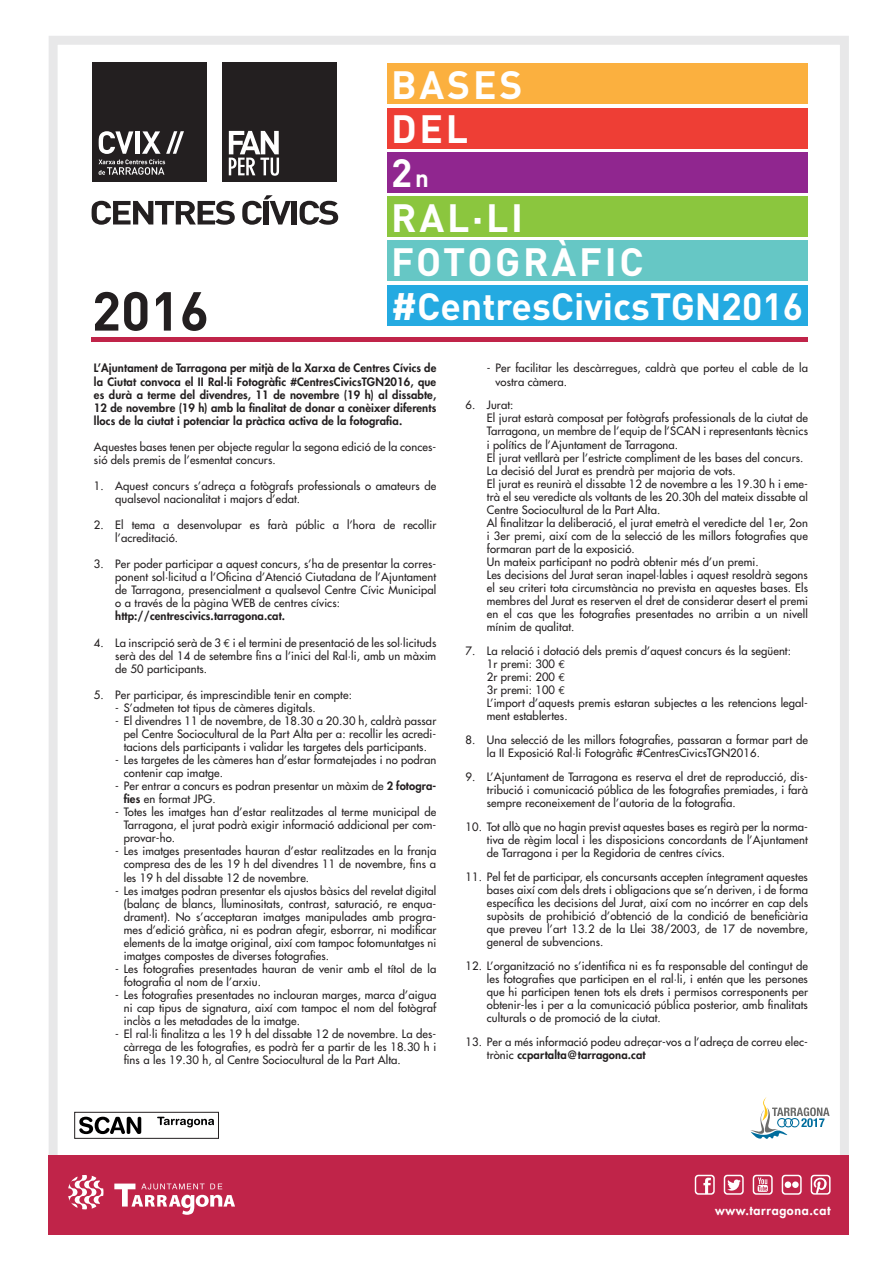
<style>
.page{position:relative;width:893px;height:1263px;background:#fff}
.page>*{position:absolute;margin:0;border:0;box-sizing:border-box;transform-origin:0 0}
.t1{font:700 54px "DIN";color:#231f20}
.t2{font:700 39px "DIN";letter-spacing:.07em;color:#fff}
.t3{font:700 37.5px "DIN";color:#fff}
.t4{font:800 12.45px "Futura";letter-spacing:.05em;color:#fff}
.t5{font:11.25px/13px "Futura";letter-spacing:.01em;color:#231f20;text-align:justify}
.t6{font:800 11.25px/13px "Futura";letter-spacing:.01em;color:#231f20;text-align:justify}
.s1{font-size:24px}
.s2{font-family:"Euro Mono"}
.s3{font-weight:800}
</style>
<div class="page">
<div style="left:49px;top:36px;width:800px;height:1198px;border:9px solid #d1d2d4"></div>
<div style="left:49px;top:1155px;width:800px;height:79px;background:#c02449"></div>
<svg style="left:750px;top:1097px;width:80px;height:42px"></svg>
<svg style="left:114px;top:1183px;width:121px;height:32px"></svg>
<svg style="left:68px;top:1175px;width:35px;height:34px"></svg>
<hr style="left:92px;top:337px;width:716px;height:4px;background:#c02449">
<div style="left:92px;top:63px;width:114px;height:119px;background:#231f20"></div>
<svg style="left:99px;top:131px;width:85px;height:44px"></svg>
<div style="left:222px;top:63px;width:115px;height:119px;background:#231f20"></div>
<svg style="left:229px;top:131px;width:50px;height:45px"></svg>
<svg style="left:242px;top:195px;width:49px;height:30px"></svg>
<div style="left:292px;top:201px;width:5px;height:23px;background:#231f20"></div>
<svg style="left:300px;top:201px;width:38px;height:24px"></svg>
<svg style="left:92px;top:201px;width:143px;height:24px"></svg>
<div style="left:387px;top:196px;width:421px;height:41px;background:#8bc63e"></div>
<div style="left:387px;top:108px;width:421px;height:40px;background:#ee3e35"></div>
<div style="left:387px;top:64px;width:421px;height:40px;background:#fbb03f"></div>
<div style="left:387px;top:152px;width:421px;height:40px;background:#90268f"></div>
<div style="left:387px;top:241px;width:421px;height:40px;background:#66c7c5"></div>
<div style="left:387px;top:285px;width:421px;height:40px;background:#24aae1"></div>
<div style="left:74px;top:1112px;width:145px;height:26px;border:1px solid #231f20"></div>
<svg style="left:79px;top:1117px;width:62px;height:17px"></svg>
<svg style="left:157px;top:1117px;width:57px;height:10px"></svg>
<svg style="left:695px;top:1175px;width:20px;height:20px"></svg>
<svg style="left:753px;top:1175px;width:20px;height:20px"></svg>
<svg style="left:724px;top:1175px;width:20px;height:20px"></svg>
<svg style="left:782px;top:1175px;width:20px;height:20px"></svg>
<svg style="left:811px;top:1175px;width:19px;height:19px"></svg>
<p class="t1" style="left:92px;top:276px;width:119px">2016</p>
<p class="t2" style="left:391px;top:59px;width:133px">BASES</p>
<p class="t2" style="left:391px;top:103px;width:79px">DEL</p>
<p class="t2" style="left:391px;top:148px;width:39px">2<span class="s1">n</span></p>
<p class="t2" style="left:391px;top:192px;width:133px">RAL·LI</p>
<p class="t2" style="left:391px;top:236px;width:254px">FOTOGRÀFIC</p>
<p class="t3" style="left:391px;top:282px;width:413px">#CentresCivicsTGN2016</p>
<p class="t6" style="left:94px;top:362px;width:344px">L’Ajuntament de Tarragona per mitjà de la Xarxa de Centres Cívics de la Ciutat convoca el II Ral·li Fotogràfic #CentresCivicsTGN2016, que es durà a terme del divendres, 11 de novembre (19 h) al dissabte, 12 de novembre (19 h) amb la finalitat de donar a conèixer diferents llocs de la ciutat i potenciar la pràctica activa de la fotografia.</p>
<p class="t5" style="left:94px;top:440px;width:344px">Aquestes bases tenen per objecte regular la segona edició de la conces&shy;sió dels premis de l’esmentat concurs.</p>
<p class="t5" style="left:115px;top:479px;width:323px;text-indent:-21px">1. Aquest concurs s’adreça a fotògrafs professionals o amateurs de qualsevol nacionalitat i majors d’edat.</p>
<p class="t5" style="left:115px;top:518px;width:323px;text-indent:-21px">2. El tema a desenvolupar es farà públic a l’hora de recollir l’acreditació.</p>
<p class="t5" style="left:115px;top:558px;width:323px;text-indent:-21px">3. Per poder participar a aquest concurs, s’ha de presentar la corres&shy;ponent sol·licitud a l’Oficina d’Atenció Ciutadana de l’Ajuntament de Tarragona, presencialment a qualsevol Centre Cívic Municipal o a través de la pàgina WEB de centres cívics:</p>
<p class="t6" style="left:115px;top:610px;width:171px">http://centrescivics.tarragona.cat.</p>
<p class="t5" style="left:115px;top:636px;width:323px;text-indent:-21px">4. La inscripció serà de 3 <span class="s2">€</span> i el termini de presentació de les sol·licituds serà des del 14 de setembre fins a l’inici del Ral·li, amb un màxim de 50 participants.</p>
<p class="t5" style="left:94px;top:688px;width:259px">5. Per participar, és imprescindible tenir en compte:</p>
<p class="t5" style="left:115px;top:701px;width:202px">- S’admeten tot tipus de càmeres digitals.</p>
<p class="t5" style="left:124px;top:714px;width:314px;text-indent:-9px">- El divendres 11 de novembre, de 18.30 a 20.30 h, caldrà passar pel Centre Sociocultural de la Part Alta per a: recollir les acredi&shy;tacions dels participants i validar les targetes dels participants.</p>
<p class="t5" style="left:124px;top:753px;width:314px;text-indent:-9px">- Les targetes de les càmeres han d’estar formatejades i no podran contenir cap imatge.</p>
<p class="t5" style="left:124px;top:779px;width:314px;text-indent:-9px">- Per entrar a concurs es podran presentar un màxim de <span class="s3">2 fotogra&shy;fies</span> en format JPG.</p>
<p class="t5" style="left:124px;top:806px;width:314px;text-indent:-9px">- Totes les imatges han d’estar realitzades al terme municipal de Tarragona, el jurat podrà exigir informació addicional per com&shy;provar-ho.</p>
<p class="t5" style="left:124px;top:845px;width:314px;text-indent:-9px">- Les imatges presentades hauran d’estar realitzades en la franja compresa des de les 19 h del divendres 11 de novembre, fins a les 19 h del dissabte 12 de novembre.</p>
<p class="t5" style="left:124px;top:884px;width:314px;text-indent:-9px">- Les imatges podran presentar els ajustos bàsics del revelat digital (balanç de blancs, lluminositats, contrast, saturació, re enqua&shy;drament). No s’acceptaran imatges manipulades amb progra&shy;mes d’edició gràfica, ni es podran afegir, esborrar, ni modificar elements de la imatge original, així com tampoc fotomuntatges ni imatges compostes de diverses fotografies.</p>
<p class="t5" style="left:124px;top:962px;width:314px;text-indent:-9px">- Les fotografies presentades hauran de venir amb el títol de la fotografia al nom de l’arxiu.</p>
<p class="t5" style="left:124px;top:988px;width:314px;text-indent:-9px">- Les fotografies presentades no inclouran marges, marca d’aigua ni cap tipus de signatura, així com tampoc el nom del fotògraf inclòs a les metadades de la imatge.</p>
<p class="t5" style="left:124px;top:1027px;width:314px;text-indent:-9px">- El ral·li finalitza a les 19 h del dissabte 12 de novembre. La des&shy;càrrega de les fotografies, es podrà fer a partir de les 18.30 h i fins a les 19.30 h, al Centre Sociocultural de la Part Alta.</p>
<p class="t5" style="left:495px;top:362px;width:314px;text-indent:-9px">- Per facilitar les descàrregues, caldrà que porteu el cable de la vostra càmera.</p>
<p class="t5" style="left:466px;top:399px;width:49px">6. Jurat:</p>
<p class="t5" style="left:487px;top:412px;width:323px">El jurat estarà composat per fotògrafs professionals de la ciutat de Tarragona, un membre de l’equip de l’SCAN i representants tècnics i polítics de l’Ajuntament de Tarragona.</p>
<p class="t5" style="left:487px;top:451px;width:318px">El jurat vetllarà per l’estricte compliment de les bases del concurs.</p>
<p class="t5" style="left:487px;top:464px;width:250px">La decisió del Jurat es prendrà per majoria de vots.</p>
<p class="t5" style="left:487px;top:477px;width:323px">El jurat es reunirà el dissabte 12 de novembre a les 19.30 h i eme&shy;trà el seu veredicte als voltants de les 20.30h del mateix dissabte al Centre Sociocultural de la Part Alta.</p>
<p class="t5" style="left:487px;top:516px;width:323px">Al finalitzar la deliberació, el jurat emetrà el veredicte del 1er, 2on i 3er premi, així com de la selecció de les millors fotografies que formaran part de la exposició.</p>
<p class="t5" style="left:487px;top:555px;width:273px">Un mateix participant no podrà obtenir més d’un premi.</p>
<p class="t5" style="left:487px;top:568px;width:323px">Les decisions del Jurat seran inapel·lables i aquest resoldrà segons el seu criteri tota circumstància no prevista en aquestes bases. Els membres del Jurat es reserven el dret de considerar desert el premi en el cas que les fotografies presentades no arribin a un nivell mínim de qualitat.</p>
<p class="t5" style="left:466px;top:644px;width:327px">7. La relació i dotació dels premis d’aquest concurs és la següent:</p>
<p class="t5" style="left:487px;top:657px;width:80px">1r premi: 300 <span class="s2">€</span></p>
<p class="t5" style="left:487px;top:670px;width:80px">2r premi: 200 <span class="s2">€</span></p>
<p class="t5" style="left:487px;top:684px;width:80px">3r premi: 100 <span class="s2">€</span></p>
<p class="t5" style="left:487px;top:697px;width:323px">L’import d’aquests premis estaran subjectes a les retencions legal&shy;ment establertes.</p>
<p class="t5" style="left:487px;top:733px;width:323px;text-indent:-21px">8. Una selecció de les millors fotografies, passaran a formar part de la II Exposició Ral·li Fotogràfic #CentresCivicsTGN2016.</p>
<p class="t5" style="left:487px;top:770px;width:323px;text-indent:-21px">9. L’Ajuntament de Tarragona es reserva el dret de reproducció, dis&shy;tribució i comunicació pública de les fotografies premiades, i farà sempre reconeixement de l’autoria de la fotografia.</p>
<p class="t5" style="left:487px;top:820px;width:323px;text-indent:-21px">10. Tot allò que no hagin previst aquestes bases es regirà per la norma&shy;tiva de règim local i les disposicions concordants de l’Ajuntament de Tarragona i per la Regidoria de centres cívics.</p>
<p class="t5" style="left:487px;top:870px;width:323px;text-indent:-21px">11. Pel fet de participar, els concursants accepten íntegrament aquestes bases així com dels drets i obligacions que se’n deriven, i de forma específica les decisions del Jurat, així com no incórrer en cap dels supòsits de prohibició d’obtenció de la condició de beneficiària que preveu l’art 13.2 de la Llei 38/2003, de 17 de novembre, general de subvencions.</p>
<p class="t5" style="left:487px;top:959px;width:323px;text-indent:-21px">12. L’organització no s’identifica ni es fa responsable del contingut de les fotografies que participen en el ral·li, i entén que les persones que hi participen tenen tots els drets i permisos corresponents per obtenir-les i per a la comunicació pública posterior, amb finalitats culturals o de promoció de la ciutat.</p>
<p class="t5" style="left:487px;top:1035px;width:323px;text-indent:-21px">13. Per a més informació podeu adreçar-vos a l’adreça de correu elec&shy;trònic <span class="s3">ccpartalta@tarragona.cat</span></p>
<p class="t4" style="left:715px;top:1202px;width:117px">www.tarragona.cat</p>
</div>
